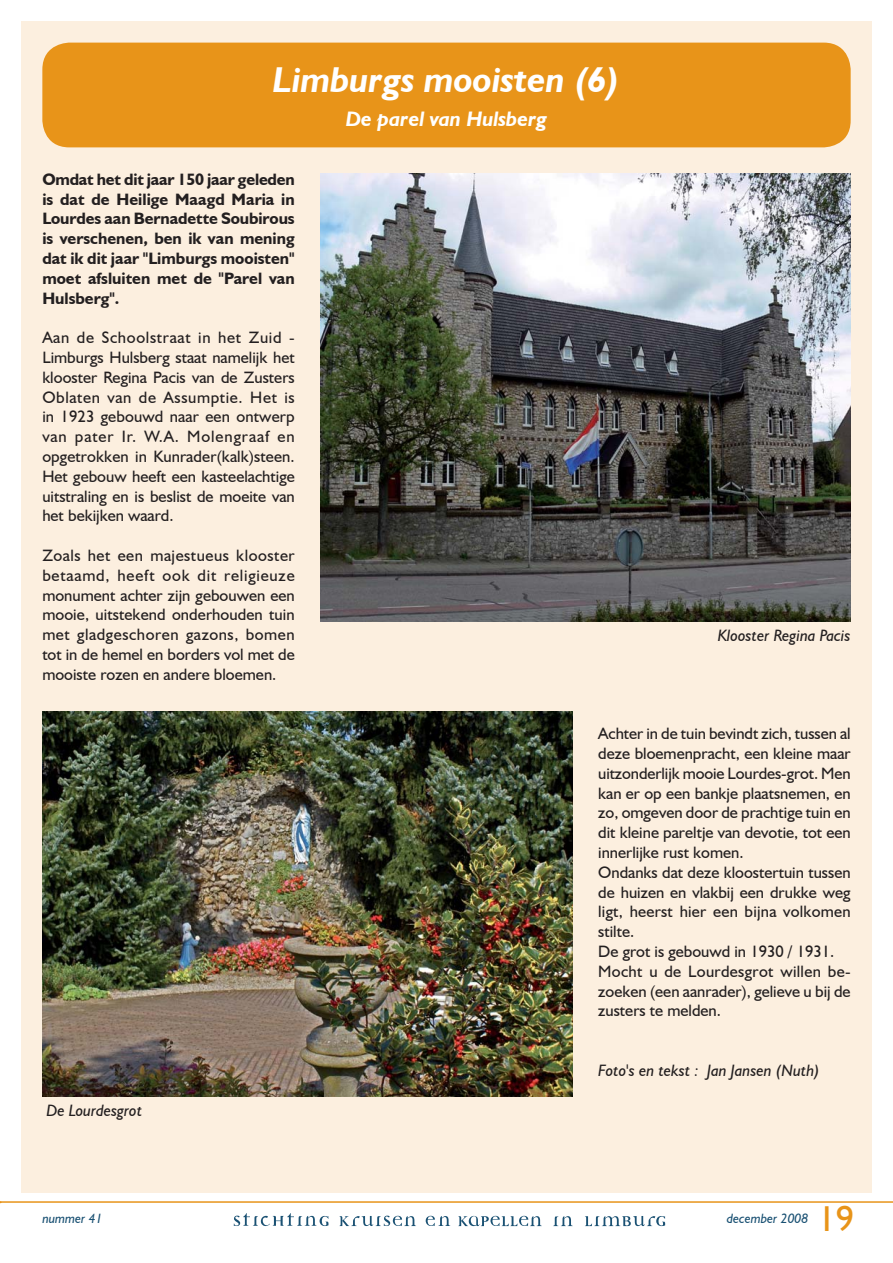
<style>
.page{position:relative;width:893px;height:1263px;background:#fff}
.page>*{position:absolute;margin:0;border:0;box-sizing:border-box;transform-origin:0 0}
.t1{font:italic 700 36px "Humanist 521 BT";color:#fff}
.t2{font:36px "Humanist 521 BT";color:#e89419}
.t3{font:italic 700 21px "Humanist 521 BT";color:#fff}
.t4{font:16.5px/19.8px "Humanist 521 BT";color:#231f20;text-align:justify}
.t5{font:700 16.5px/19.8px "Humanist 521 BT";color:#231f20;text-align:justify}
.t6{font:italic 16.5px "Humanist 521 BT";color:#231f20}
.t7{font:italic 13.5px "Humanist 521 BT";color:#1a5173}
</style>
<div class="page">
<hr style="left:0;top:1201px;width:892px;height:2px;background:#e89419">
<svg style="left:339px;top:1216px;width:77px;height:10px"></svg>
<svg style="left:425px;top:1216px;width:25px;height:10px"></svg>
<svg style="left:234px;top:1213px;width:94px;height:13px"></svg>
<svg style="left:458px;top:1216px;width:83px;height:10px"></svg>
<svg style="left:553px;top:1216px;width:19px;height:10px"></svg>
<svg style="left:585px;top:1216px;width:80px;height:10px"></svg>
<div style="left:21px;top:21px;width:850px;height:1172px;background:#fcefdf"></div>
<div style="left:42px;top:43px;width:808px;height:104px;background:#e89419;border-radius:27px"></div>
<img style="left:42px;top:712px;width:530px;height:384px">
<img style="left:320px;top:173px;width:530px;height:448px">
<h1 class="t1" style="left:273px;top:57px;width:348px">Limburgs mooisten (6)</h1>
<p class="t3" style="left:346px;top:105px;width:203px">De parel van Hulsberg</p>
<p class="t5" style="left:42px;top:169px;width:254px">Omdat het dit jaar 150 jaar geleden is dat de Heilige Maagd Maria in Lourdes aan Bernadette Soubirous is verschenen, ben ik van mening dat ik dit jaar "Limburgs mooisten" moet afsluiten met de "Parel van Hulsberg".</p>
<p class="t4" style="left:42px;top:327px;width:254px">Aan de Schoolstraat in het Zuid - Limburgs Hulsberg staat namelijk het klooster Regina Pacis van de Zusters Oblaten van de Assumptie. Het is in 1923 gebouwd naar een ontwerp van pater Ir. W.A. Molengraaf en opgetrokken in Kunrader(kalk)steen.<br>Het gebouw heeft een kasteelachtige uitstraling en is beslist de moeite van het bekijken waard.</p>
<p class="t4" style="left:42px;top:545px;width:254px">Zoals het een majestueus klooster betaamd, heeft ook dit religieuze monument achter zijn gebouwen een mooie, uitstekend onderhouden tuin met gladgeschoren gazons, bomen tot in de hemel en borders vol met de mooiste rozen en andere bloemen.</p>
<p class="t6" style="left:717px;top:626px;width:134px">Klooster Regina Pacis</p>
<p class="t4" style="left:598px;top:723px;width:254px;text-align:left">Achter in de tuin bevindt zich, tussen al deze bloemenpracht, een kleine maar uitzonderlijk mooie Lourdes-grot. Men kan er op een bankje plaatsnemen, en zo, omgeven door de prachtige tuin en dit kleine pareltje van devotie, tot een innerlijke rust komen.<br>Ondanks dat deze kloostertuin tussen de huizen en vlakbij een drukke weg ligt, heerst hier een bijna volkomen stilte.<br>De grot is gebouwd in 1930 / 1931.<br>Mocht u de Lourdesgrot willen be&shy;zoeken (een aanrader), gelieve u bij de zusters te melden.</p>
<p class="t6" style="left:46px;top:1101px;width:97px">De Lourdesgrot</p>
<p class="t6" style="left:598px;top:1060px;width:223px">Foto's en tekst : Jan Jansen (Nuth)</p>
<p class="t7" style="left:42px;top:1210px;width:62px">nummer 41</p>
<p class="t7" style="left:727px;top:1210px;width:83px">december 2008</p>
<h1 class="t2" style="left:817px;top:1197px;width:38px">19</h1>
</div>
